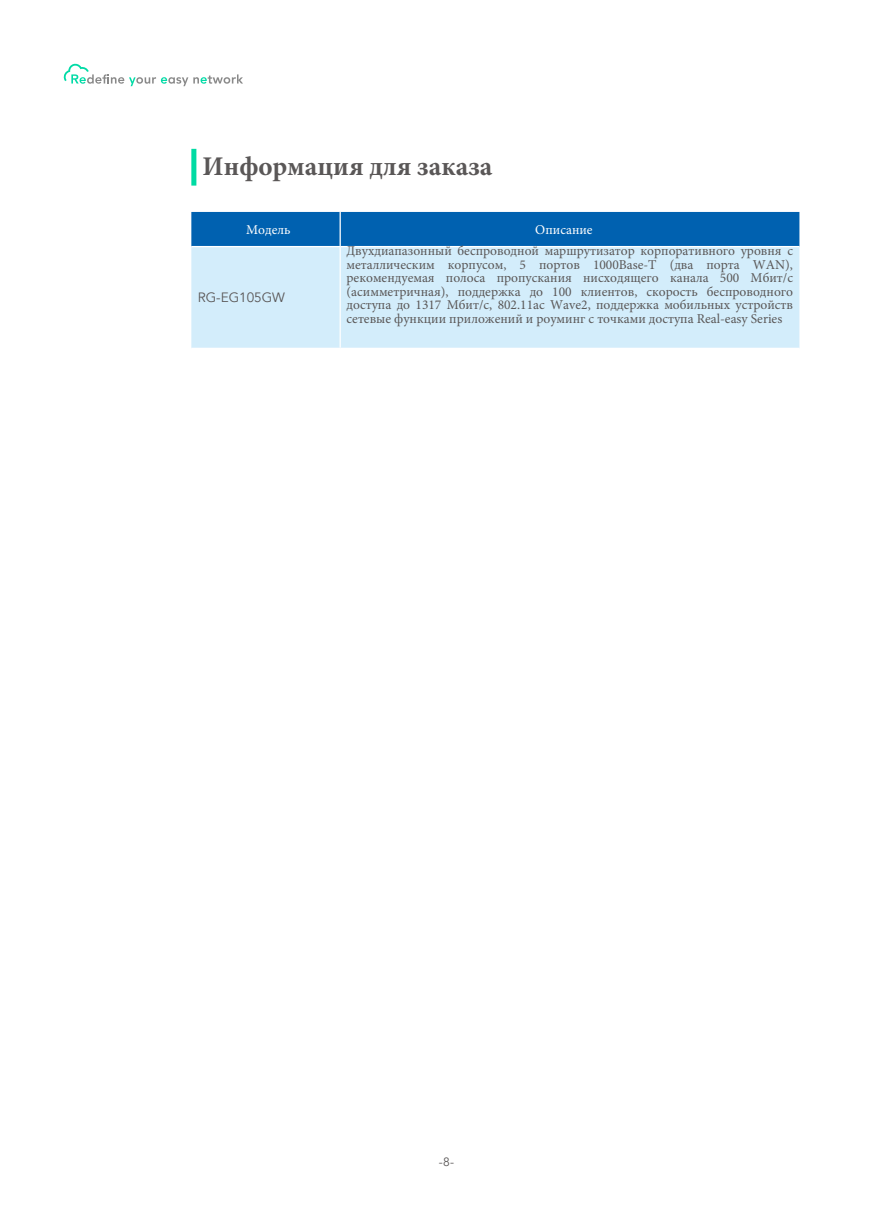
<style>
.page{position:relative;width:893px;height:1212px;background:#fff}
.page>*{position:absolute;margin:0;border:0;box-sizing:border-box;transform-origin:0 0}
.t1{font:700 27px "Minion Pro";color:#5a5757}
.t2{font:13.5px/13.5px "Minion Pro";color:#5a5757;text-align:justify}
.t3{font:13.5px "Minion Pro";color:#fff}
.t4{font:13.5px "Avenir LT";color:#5a5757}
.t5{font:12px "Avenir LT";color:#5a5757}
</style>
<div class="page">
<svg style="left:63px;top:63px;width:180px;height:23px"></svg>
<div style="left:191px;top:212px;width:608px;height:34px;background:#0061b0"></div>
<div style="left:191px;top:247px;width:608px;height:101px;background:#d3edfb"></div>
<hr style="left:340px;top:247px;width:1px;height:101px;background:#fff">
<hr style="left:340px;top:212px;width:1px;height:34px;background:#fff">
<div style="left:191px;top:149px;width:5px;height:37px;background:#00dba3"></div>
<p class="t1" style="left:203px;top:147px;width:291px">Информация для заказа</p>
<p class="t3" style="left:246px;top:220px;width:46px">Модель</p>
<p class="t3" style="left:535px;top:220px;width:59px">Описание</p>
<p class="t4" style="left:198px;top:290px;width:89px">RG-EG105GW</p>
<p class="t2" style="left:347px;top:244px;width:448px">Двухдиапазонный беспроводной маршрутизатор корпоративного уровня с металлическим корпусом, 5 портов 1000Base-T (два порта WAN), рекомендуемая полоса пропускания нисходящего канала 500 Мбит/с (асимметричная), поддержка до 100 клиентов, скорость беспроводного доступа до 1317 Мбит/с, 802.11ac Wave2, поддержка мобильных устройств сетевые функции приложений и роуминг с точками доступа Real-easy Series</p>
<p class="t5" style="left:439px;top:1155px;width:17px">-8-</p>
</div>
